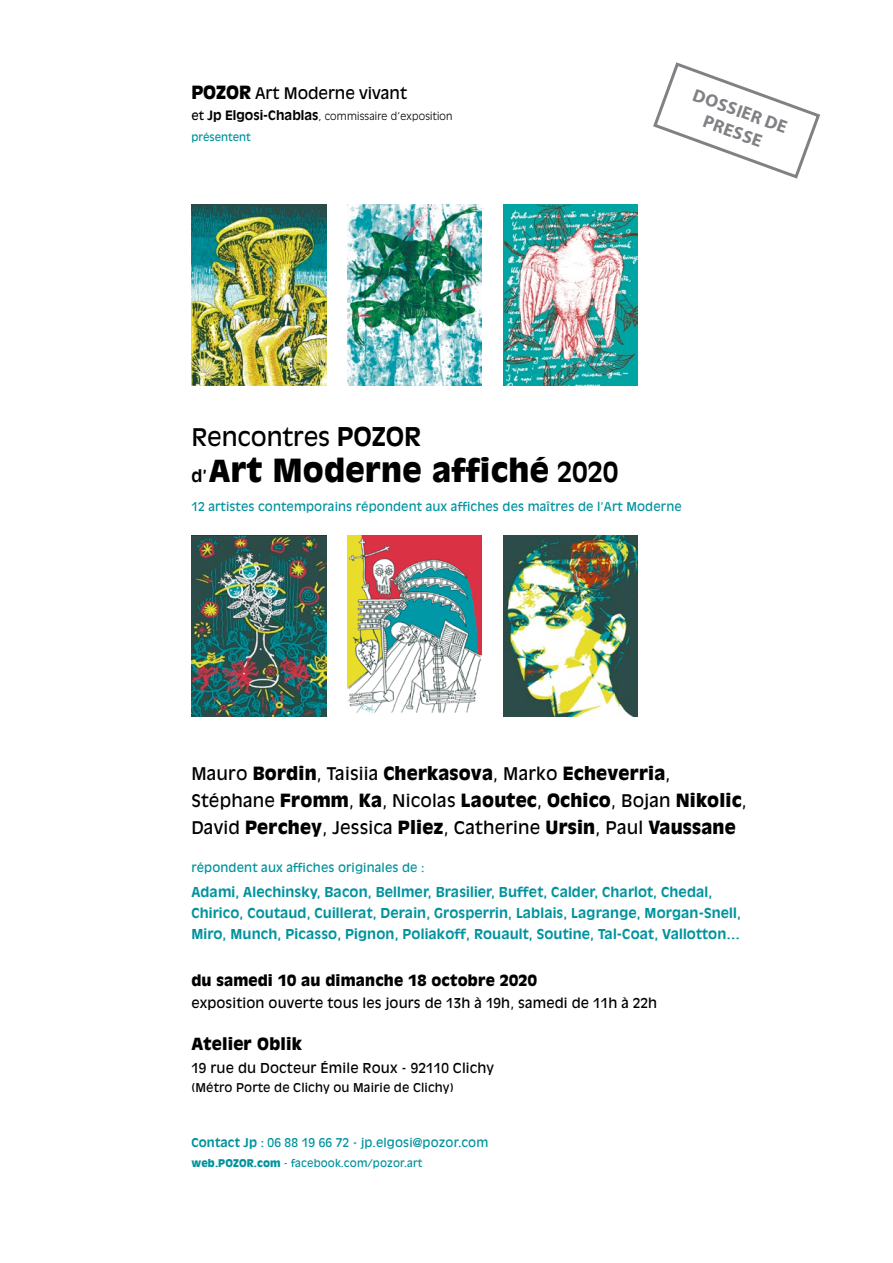
<style>
.page{position:relative;width:893px;height:1263px;background:#fff}
.page>*{position:absolute;margin:0;border:0;box-sizing:border-box;transform-origin:0 0}
.t1{font:900 31.5px "Antique Olive";letter-spacing:.01em;color:#000}
.t2{font:24px "Antique Olive";letter-spacing:-.005em;color:#000}
.t3{font:900 18px/27px "Antique Olive";letter-spacing:.01em;color:#000}
.t4{font:700 18px/21.6px "Myriad Pro";color:#808184}
.t5{font:17.25px "Antique Olive";letter-spacing:.01em;color:#000}
.t6{font:900 16.5px "Antique Olive";letter-spacing:.01em;color:#000}
.t7{font:15.75px "Antique Olive";letter-spacing:-.005em;color:#000}
.t8{font:900 15px "Antique Olive";letter-spacing:.01em;color:#000}
.t9{font:700 13.5px/21px "Antique Olive";letter-spacing:.01em;color:#00939e}
.t10{font:13.5px "Antique Olive";letter-spacing:.01em;color:#000}
.t11{font:12px "Antique Olive";letter-spacing:.01em;color:#00939e}
.t12{font:12px "Antique Olive";letter-spacing:.01em;color:#000}
.t13{font:300 10.5px/21px "Antique Olive";letter-spacing:.02em;color:#000}
.t14{font:10.5px "Antique Olive";letter-spacing:.01em;color:#00939e}
.s1{font-weight:900;font-size:18px}
.s2{font-weight:400;font-size:12px}
.s3{font-weight:700;font-size:12.75px}
.s4{font-weight:400;color:#00939e}
.s5{font-weight:700;font-size:25.5px}
.s6{font-weight:700;font-size:16.5px}
.s7{font-size:30px}
.s8{font-weight:700;font-size:27px}
.s9{font-weight:400;font-size:17.25px}
.s10{font-weight:700}
.s11{font-weight:900}
</style>
<div class="page">
<svg style="left:653px;top:62px;width:167px;height:117px"></svg>
<img style="left:347px;top:204px;width:135px;height:181px">
<img style="left:503px;top:204px;width:135px;height:181px">
<img style="left:191px;top:204px;width:135px;height:181px">
<img style="left:191px;top:536px;width:135px;height:181px">
<img style="left:503px;top:536px;width:135px;height:181px">
<img style="left:347px;top:536px;width:135px;height:178px">
<p class="t7" style="left:191px;top:84px;width:217px"><span class="s1">POZOR</span> Art Moderne vivant</p>
<p class="t13" style="left:191px;top:106px;width:263px"><span class="s2">et</span> <span class="s3">Jp Elgosi-Chablas</span>, commissaire d’exposition <span class="s4">présentent</span></p>
<h3 class="t4" style="left:715px;top:90px;width:82px;text-indent:-19px;rotate:20deg">Dossier d e<br>PRESSE</h3>
<h2 class="t2" style="left:191px;top:422px;width:231px">Rencontres <span class="s5">POZOR</span></h2>
<h1 class="t1" style="left:191px;top:451px;width:428px"><span class="s6">d’</span><span class="s7">A</span>rt Moderne affiché <span class="s8">2020</span></h1>
<p class="t11" style="left:191px;top:499px;width:492px">12 artistes contemporains répondent aux affiches des maîtres de l’Art Moderne</p>
<h3 class="t3" style="left:191px;top:760px;width:557px"><span class="s9">Mauro</span> Bordin<span class="s9">, Taisiia</span> Cherkasova<span class="s9">, Marko</span> Echeverria<span class="s9">,<br>Stéphane</span> Fromm<span class="s9">,</span> Ka<span class="s9">, Nicolas</span> Laoutec<span class="s9">,</span> Ochico<span class="s9">, Bojan</span> Nikolic<span class="s9">,</span></h3>
<p class="t5" style="left:191px;top:817px;width:546px">David <span class="s1">Perchey</span>, Jessica <span class="s1">Pliez</span>, Catherine <span class="s1">Ursin</span>, Paul <span class="s1">Vaussane</span></p>
<p class="t11" style="left:191px;top:860px;width:235px">répondent aux affiches originales de :</p>
<p class="t9" style="left:191px;top:881px;width:551px">Adami, Alechinsky, Bacon, Bellmer, Brasilier, Buffet, Calder, Charlot, Chedal,<br>Chirico, Coutaud, Cuillerat, Derain, Grosperrin, Lablais, Lagrange, Morgan-Snell,<br>Miro, Munch, Picasso, Pignon, Poliakoff, Rouault, Soutine, Tal-Coat, Vallotton…</p>
<p class="t8" style="left:191px;top:971px;width:347px">du samedi 10 au dimanche 18 octobre 2020</p>
<p class="t10" style="left:191px;top:995px;width:467px">exposition ouverte tous les jours de 13h à 19h, samedi de 11h à 22h</p>
<p class="t6" style="left:191px;top:1034px;width:112px">Atelier Oblik</p>
<p class="t10" style="left:191px;top:1060px;width:304px">19 rue du Docteur Émile Roux - 92110 Clichy</p>
<p class="t12" style="left:191px;top:1081px;width:264px">(Métro Porte de Clichy ou Mairie de Clichy)</p>
<p class="t11" style="left:191px;top:1136px;width:299px"><span class="s10">Contact Jp</span> : 06 88 19 66 72 - jp.elgosi@pozor.com</p>
<p class="t14" style="left:191px;top:1157px;width:233px"><span class="s11">web.POZOR.com</span> - facebook.com/pozor.art</p>
</div>
